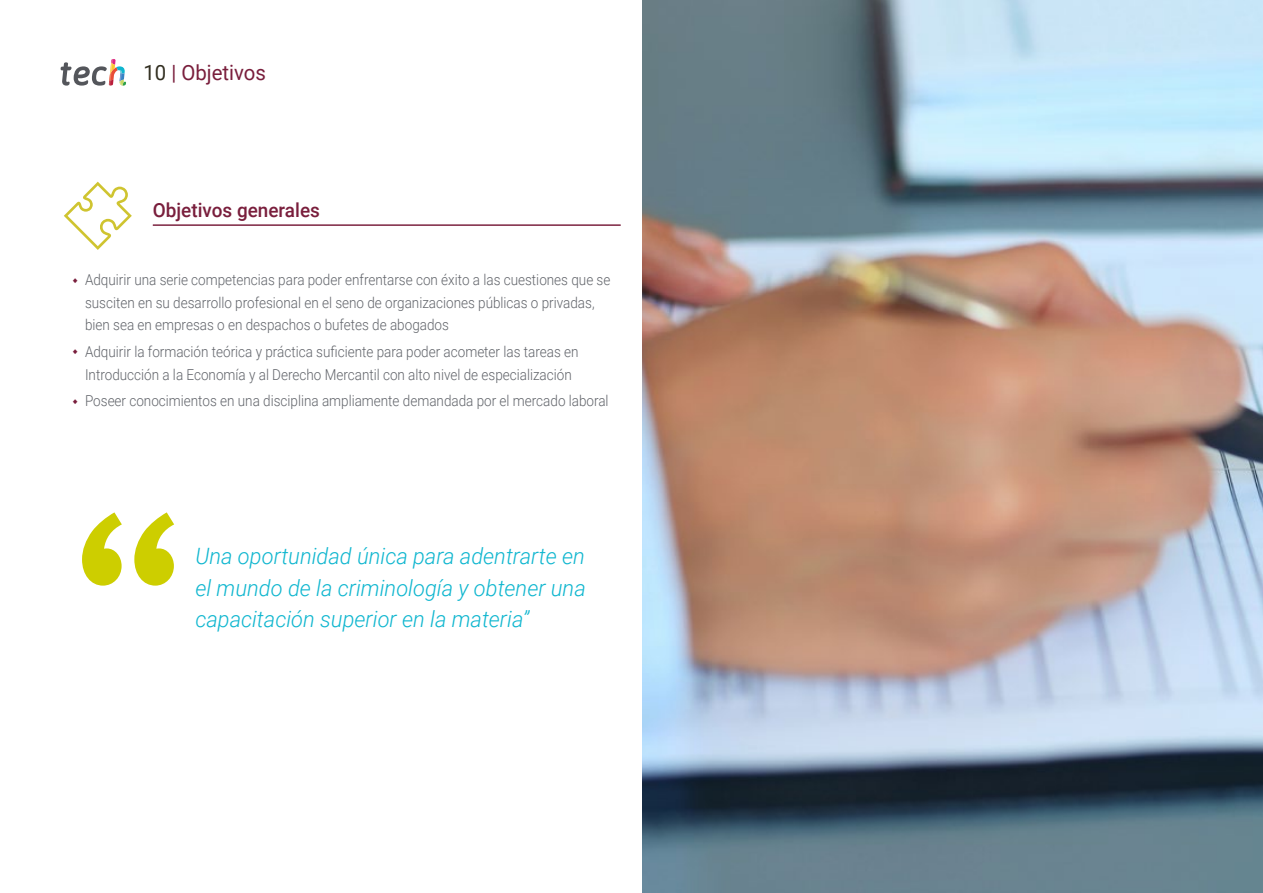
<style>
.page{position:relative;width:1263px;height:893px;background:#fff}
.page>*{position:absolute;margin:0;border:0;box-sizing:border-box;transform-origin:0 0}
.t1{font:italic 300 22.5px/31.5px "Roboto";color:#0fb6cf;text-align:justify}
.t2{font:21px "Roboto";color:#791e3c}
.t3{font:500 19.5px "Roboto";color:#791e3c}
.t4{font:300 15px/22.5px "Roboto";color:#61646a;scale:.9 1}
.s1{color:#312e20}
</style>
<div class="page">
<svg style="left:61px;top:59px;width:65px;height:27px"></svg>
<img style="left:642px;top:0;width:621px;height:893px">
<hr style="left:153px;top:225px;width:468px;height:1px;background:#791e3c">
<svg style="left:64px;top:182px;width:68px;height:68px"></svg>
<svg style="left:82px;top:512px;width:92px;height:74px"></svg>
<h2 class="t2" style="left:144px;top:57px;width:124px"><span class="s1">10</span> | Objetivos</h2>
<h3 class="t3" style="left:153px;top:196px;width:169px">Objetivos generales</h3>
<p class="t4" style="left:85px;top:268px;width:585px">Adquirir una serie competencias para poder enfrentarse con éxito a las cuestiones que se susciten en su desarrollo profesional en el seno de organizaciones públicas o privadas, bien sea en empresas o en despachos o bufetes de abogados</p>
<p class="t4" style="left:85px;top:340px;width:550px">Adquirir la formación teórica y práctica suficiente para poder acometer las tareas en<br>Introducción a la Economía y al Derecho Mercantil con alto nivel de especialización</p>
<p class="t4" style="left:85px;top:389px;width:583px">Poseer conocimientos en una disciplina ampliamente demandada por el mercado laboral</p>
<h1 class="t1" style="left:195px;top:540px;width:392px">Una oportunidad única para adentrarte en el mundo de la criminología y obtener una capacitación superior en la materia”</h1>
</div>
